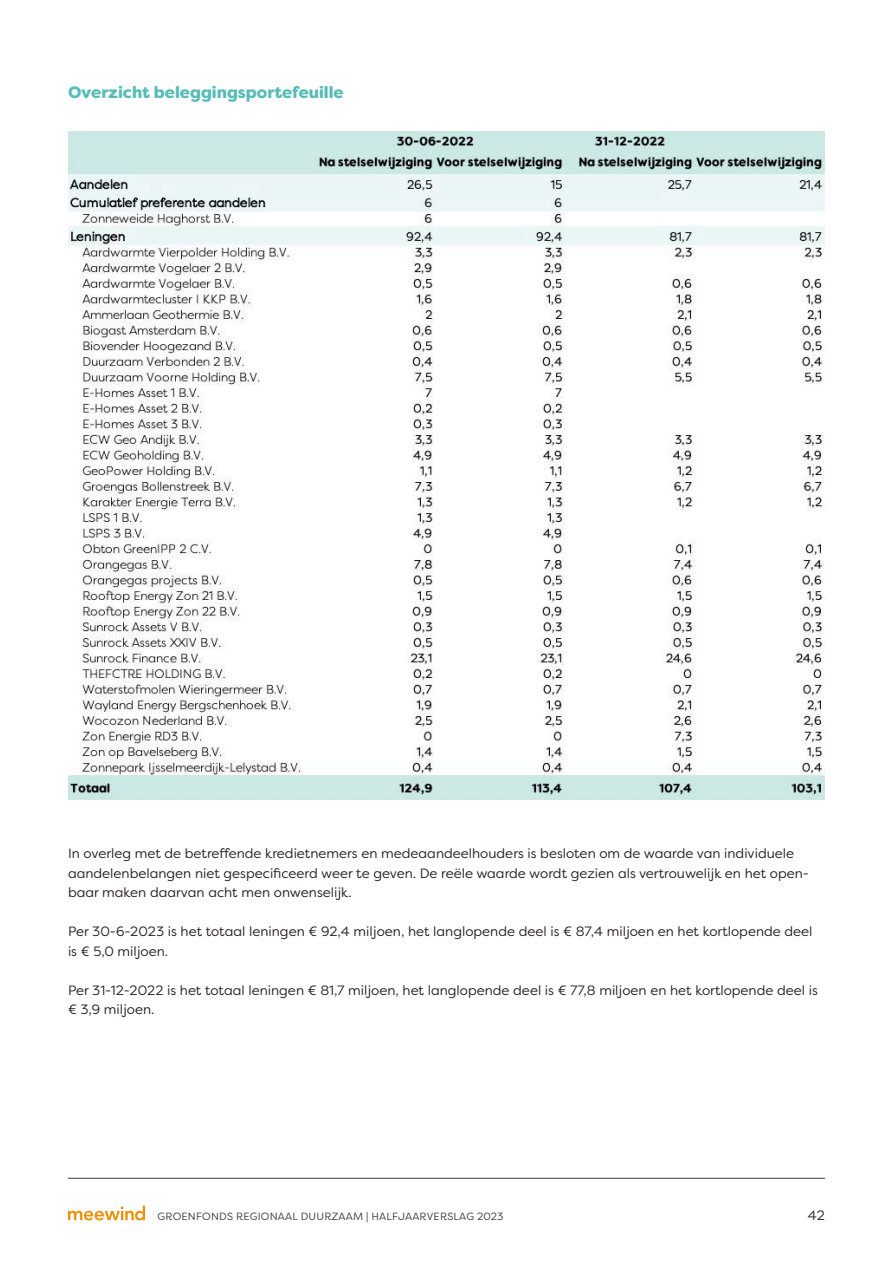
<style>
.page{position:relative;width:893px;height:1263px;background:#fff}
.page>*{position:absolute;margin:0;border:0;box-sizing:border-box;transform-origin:0 0}
.t1{font:900 16.5px "Filson Soft";color:#57bcb7}
.t2{font:13.5px/19.5px "Filson Soft";color:#231f20}
.t3{font:10.5px "Filson Soft";letter-spacing:.02em;color:#373737}
</style>
<div class="page">
<svg style="left:68px;top:1206px;width:77px;height:14px"></svg>
<hr style="left:68px;top:1178px;width:757px;height:1px;background:#373737">
<img style="left:68px;top:132px;width:757px;height:668px">
<p class="t1" style="left:68px;top:81px;width:277px">Overzicht beleggingsportefeuille</p>
<p class="t2" style="left:68px;top:843px;width:743px">In overleg met de betreffende kredietnemers en medeaandeelhouders is besloten om de waarde van individuele aandelenbelangen niet gespecificeerd weer te geven. De reële waarde wordt gezien als vertrouwelijk en het open&shy;baar maken daarvan acht men onwenselijk.</p>
<p class="t2" style="left:68px;top:921px;width:746px">Per 30-6-2023 is het totaal leningen € 92,4 miljoen, het langlopende deel is € 87,4 miljoen en het kortlopende deel is € 5,0 miljoen.</p>
<p class="t2" style="left:68px;top:980px;width:751px">Per 31-12-2022 is het totaal leningen € 81,7 miljoen, het langlopende deel is € 77,8 miljoen en het kortlopende deel is € 3,9 miljoen.</p>
<p class="t3" style="left:157px;top:1210px;width:347px">GROENFONDS REGIONAAL DUURZAAM | HALFJAARVERSLAG 2023</p>
<p class="t2" style="left:808px;top:1206px;width:18px">42</p>
</div>
